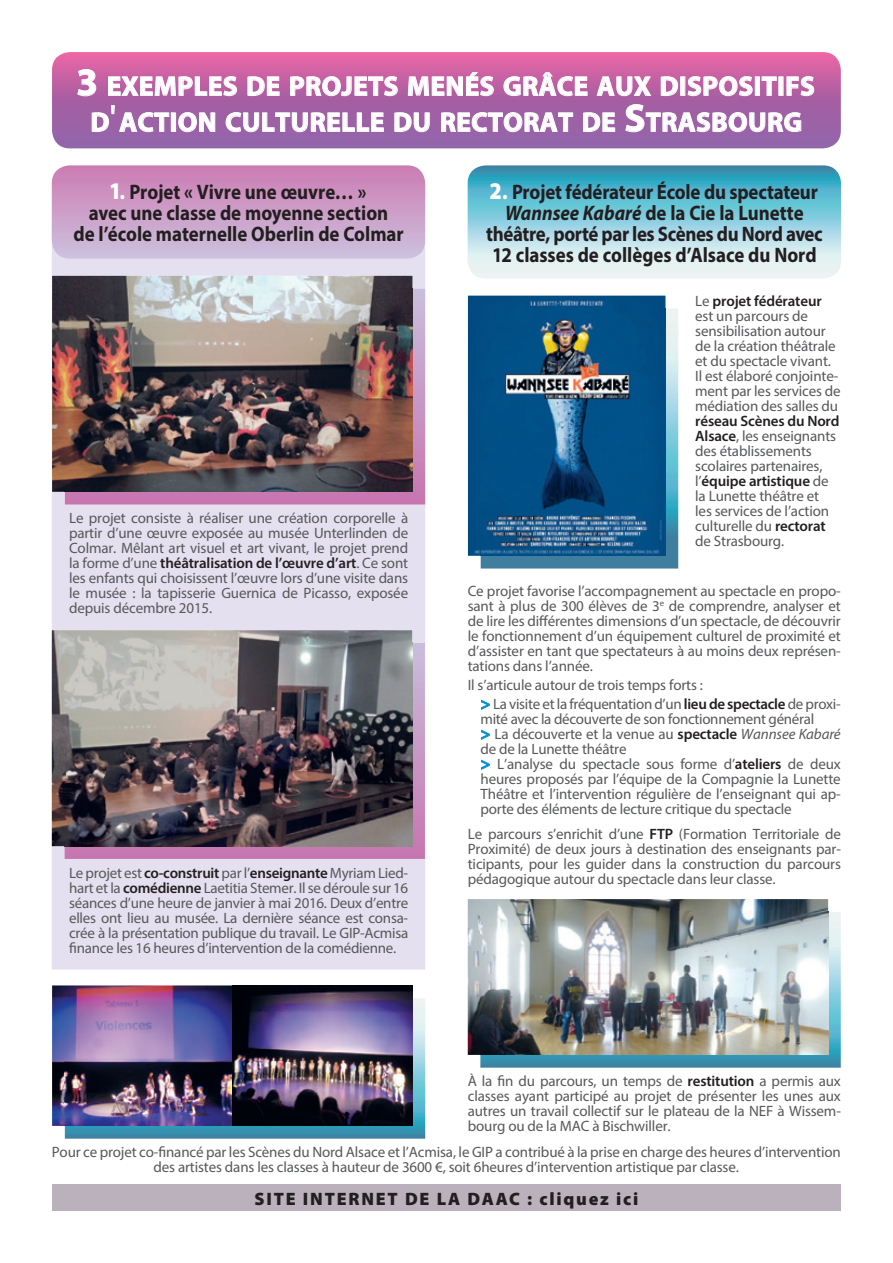
<style>
.page{position:relative;width:893px;height:1263px;background:#fff}
.page>*{position:absolute;margin:0;border:0;box-sizing:border-box;transform-origin:0 0}
.t1{font:700 27.3px/36px "Myriad Pro";letter-spacing:.015em;color:#fff;text-align:center}
.t2{font:700 21px/21px "Myriad Pro";letter-spacing:-.005em;color:#231f20;text-align:center;scale:.9 1}
.t3{font:900 18px "Myriad Pro";letter-spacing:.1em;color:#231f20}
.t4{font:15px/15px "Myriad Pro";letter-spacing:-.01em;color:#57585a;text-align:justify}
.s1{font-size:39px}
.s2{font-weight:400;font-size:33px}
.s3{font-weight:900;font-size:24px;color:#fff}
.s4{font-size:24px;color:#fff}
.s5{font-style:italic}
.s6{font-weight:600;color:#231f20}
.s7{font-weight:600;font-size:16.5px;color:#008fd5}
</style>
<div class="page">
<div style="left:52px;top:1185px;width:789px;height:26px;background:#bab1bc"></div>
<div style="left:52px;top:259px;width:373px;height:710px;background:#e4e0ef"></div>
<svg style="left:52px;top:52px;width:789px;height:96px;background:#b463a6"></svg>
<svg style="left:52px;top:165px;width:373px;height:94px;background:#cd9fc9"></svg>
<svg style="left:468px;top:165px;width:373px;height:114px;background:#92cedc"></svg>
<svg style="left:65px;top:643px;width:360px;height:216px;background:#bf81b2"></svg>
<img style="left:52px;top:630px;width:360px;height:216px">
<img style="left:65px;top:643px;width:347px;height:203px">
<svg style="left:65px;top:289px;width:360px;height:216px;background:#c684b6"></svg>
<img style="left:52px;top:276px;width:360px;height:216px">
<img style="left:65px;top:289px;width:347px;height:203px">
<svg style="left:480px;top:912px;width:361px;height:156px;background:#58a3bc"></svg>
<img style="left:468px;top:899px;width:360px;height:156px">
<img style="left:480px;top:912px;width:348px;height:143px">
<svg style="left:65px;top:998px;width:360px;height:141px;background:#519fb9"></svg>
<img style="left:52px;top:985px;width:360px;height:141px">
<img style="left:65px;top:998px;width:167px;height:128px">
<svg style="left:481px;top:308px;width:197px;height:260px;background:#65a3bc"></svg>
<img style="left:468px;top:296px;width:197px;height:260px">
<img style="left:481px;top:308px;width:184px;height:248px">
<svg style="left:77px;top:69px;width:20px;height:28px"></svg>
<svg style="left:108px;top:52px;width:129px;height:45px;background:#d476af"></svg>
<svg style="left:247px;top:76px;width:33px;height:20px"></svg>
<svg style="left:290px;top:76px;width:108px;height:21px;background:#ca86b8"></svg>
<svg style="left:407px;top:52px;width:87px;height:45px;background:#d577b0"></svg>
<svg style="left:503px;top:71px;width:85px;height:26px;background:#cb81b6"></svg>
<svg style="left:596px;top:73px;width:56px;height:24px"></svg>
<svg style="left:660px;top:76px;width:18px;height:20px"></svg>
<div style="left:680px;top:77px;width:5px;height:19px;border:1px solid #fff"></div>
<svg style="left:687px;top:76px;width:66px;height:21px"></svg>
<div style="left:755px;top:77px;width:5px;height:19px;border:1px solid #fff"></div>
<svg style="left:761px;top:76px;width:16px;height:20px"></svg>
<svg style="left:786px;top:76px;width:29px;height:21px"></svg>
<svg style="left:91px;top:105px;width:79px;height:28px;background:#ad79b2"></svg>
<div style="left:171px;top:113px;width:5px;height:19px;border:1px solid #fff"></div>
<svg style="left:178px;top:112px;width:38px;height:21px"></svg>
<svg style="left:225px;top:112px;width:159px;height:21px;background:#b385ba"></svg>
<svg style="left:394px;top:112px;width:36px;height:21px"></svg>
<svg style="left:441px;top:109px;width:133px;height:24px;background:#b181b8"></svg>
<svg style="left:582px;top:112px;width:34px;height:20px"></svg>
<svg style="left:625px;top:104px;width:177px;height:29px;background:#af7cb4"></svg>
<svg style="left:481px;top:700px;width:9px;height:10px"></svg>
<svg style="left:481px;top:730px;width:9px;height:10px"></svg>
<svg style="left:481px;top:760px;width:9px;height:10px"></svg>
<h1 class="t1" style="left:76px;top:67px;width:740px"><span class="s1">3</span> EXEMPLES DE PROJETS MENÉS GRÂCE AUX DISPOSITIFS<br>D<span class="s2">'</span>ACTION CULTURELLE DU RECTORAT DE <span class="s1">S</span>TRASBOURG</h1>
<h2 class="t2" style="left:74px;top:181px;width:368px"><span class="s3">1</span><span class="s4">.</span> Projet « Vivre une œuvre… »<br>avec une classe de moyenne section<br>de l’école maternelle Oberlin de Colmar</h2>
<h2 class="t2" style="left:486px;top:180px;width:376px"><span class="s3">2</span><span class="s4">.</span> Projet fédérateur École du spectateur <span class="s5">Wannsee Kabaré</span> de la Cie la Lunette théâtre, porté par les Scènes du Nord avec 12 classes de collèges d’Alsace du Nord</h2>
<p class="t4" style="left:69px;top:510px;width:341px">Le projet consiste à réaliser une création corporelle à partir d’une œuvre exposée au musée Unterlinden de Colmar. Mêlant art visuel et art vivant, le projet prend la forme d’une <span class="s6">théâtralisation de l’œuvre d’art</span>. Ce sont les enfants qui choisissent l’œuvre lors d’une visite dans le musée : la tapisserie Guernica de Picasso, exposée depuis décembre 2015.</p>
<p class="t4" style="left:69px;top:865px;width:341px">Le projet est <span class="s6">co-construit</span> par l’<span class="s6">enseignante</span> Myriam Lied&shy;hart et la <span class="s6">comédienne</span> Laetitia Stemer. Il se déroule sur 16 séances d’une heure de janvier à mai 2016. Deux d’entre elles ont lieu au musée. La dernière séance est consa&shy;crée à la présentation publique du travail. Le GIP-Acmisa finance les 16 heures d’intervention de la comédienne.</p>
<p class="t4" style="left:695px;top:293px;width:147px;text-align:left">Le <span class="s6">projet fédérateur </span>est un parcours de sensibilisation autour de la création théâtrale et du spectacle vivant.<br>Il est élaboré conjointe&shy;ment par les services de médiation des salles du</p>
<p class="t4" style="left:695px;top:413px;width:146px;text-align:left"><span class="s6">réseau Scènes du Nord<br>Alsace</span>, les enseignants des établissements scolaires partenaires, l’<span class="s6">équipe artistique</span> de la Lunette théâtre et les services de l’action culturelle du <span class="s6">rectorat </span>de Strasbourg.</p>
<p class="t4" style="left:468px;top:583px;width:375px">Ce projet favorise l’accompagnement au spectacle en propo&shy;sant à plus de 300 élèves de 3<sup>e</sup> de comprendre, analyser et de lire les différentes dimensions d’un spectacle, de découvrir le fonctionnement d’un équipement culturel de proximité et d’assister en tant que spectateurs à au moins deux représen&shy;tations dans l’année.</p>
<p class="t4" style="left:480px;top:675px;width:362px;line-height:19.2px;text-indent:-13px">Il s’articule autour de trois temps forts :<br><span class="s7">&gt;</span> La visite et la fréquentation d’un <span class="s6">lieu de spectacle</span> de proxi-</p>
<p class="t4" style="left:480px;top:711px;width:362px;text-align:left">mité avec la découverte de son fonctionnement général<br><span class="s7">&gt;</span> La découverte et la venue au <span class="s6">spectacle</span> <span class="s5">Wannsee Kabaré </span>de de la Lunette théâtre<br><span class="s7">&gt;</span> L’analyse du spectacle sous forme d’<span class="s6">ateliers</span> de deux heures proposés par l’équipe de la Compagnie la Lunette Théâtre et l’intervention régulière de l’enseignant qui ap&shy;porte des éléments de lecture critique du spectacle</p>
<p class="t4" style="left:468px;top:826px;width:375px">Le parcours s’enrichit d’une <span class="s6">FTP</span> (Formation Territoriale de Proximité) de deux jours à destination des enseignants par&shy;ticipants, pour les guider dans la construction du parcours pédagogique autour du spectacle dans leur classe.</p>
<p class="t4" style="left:468px;top:1073px;width:375px">À la fin du parcours, un temps de <span class="s6">restitution</span> a permis aux classes ayant participé au projet de présenter les unes aux autres un travail collectif sur le plateau de la NEF à Wissem&shy;bourg ou de la MAC à Bischwiller.</p>
<p class="t4" style="left:52px;top:1144px;width:790px;text-align:center">Pour ce projet co-financé par les Scènes du Nord Alsace et l’Acmisa, le GIP a contribué à la prise en charge des heures d’intervention des artistes dans les classes à hauteur de 3600 €, soit 6heures d’intervention artistique par classe.</p>
<p class="t3" style="left:255px;top:1187px;width:385px">SITE INTERNET DE LA DAAC : cliquez ici</p>
</div>
